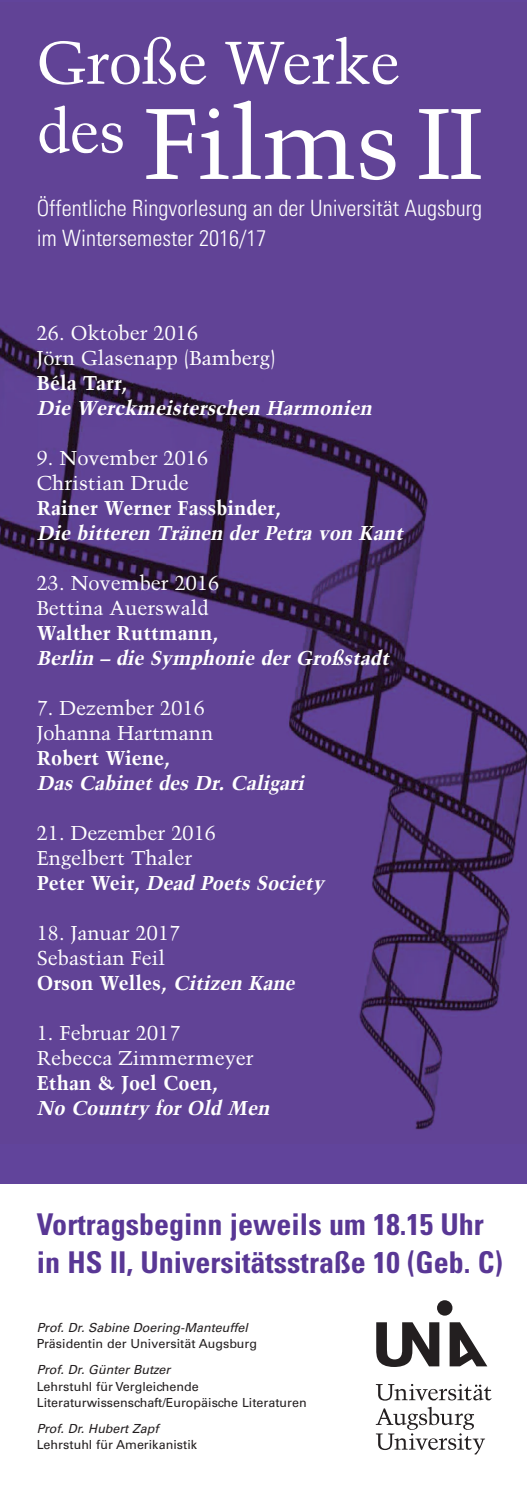
<style>
.page{position:relative;width:527px;height:1489px;background:#fff}
.page>*{position:absolute;margin:0;border:0;box-sizing:border-box;transform-origin:0 0}
.t1{font:100px "Trump Mediaeval LT Std";letter-spacing:-.01em;color:#fff}
.t2{font:60px/68.8px "Trump Mediaeval LT Std";letter-spacing:-.01em;color:#fff}
.t3{font:700 condensed 30px/37.5px "Univers LT Std";color:#593795}
.t4{font:300 condensed 22.5px/30px "Univers LT Std";color:#fff}
.t5{font:20px/25px "Trump Mediaeval LT Std";color:#fff}
.t6{font:italic 700 20px "Trump Mediaeval LT Std";color:#fff}
.t7{font:700 20px "Trump Mediaeval LT Std";color:#fff}
.t8{font:12.5px/16.2px "Univers LT Std";color:#231f20}
.t9{font:italic 12.5px "Univers LT Std";color:#231f20}
.s1{font-weight:700}
.s2{font-weight:700;font-style:italic}
</style>
<div class="page">
<div style="left:0;top:0;width:526px;height:1183px;background:#61449b"></div>
<img style="left:0;top:327px;width:526px;height:803px">
<svg style="left:376px;top:1300px;width:111px;height:66px"></svg>
<svg style="left:375px;top:1383px;width:116px;height:17px"></svg>
<svg style="left:375px;top:1406px;width:109px;height:48px"></svg>
<h2 class="t2" style="left:37px;top:29px;width:364px">Große Werke des</h2>
<h1 class="t1" style="left:143px;top:86px;width:341px">Films II</h1>
<p class="t4" style="left:37px;top:195px;width:446px">Öffentliche Ringvorlesung an der Universität Augsburg im Wintersemester 2016/17</p>
<p class="t5" style="left:37px;top:320px;width:240px">26. Oktober 2016<br>Jörn Glasenapp (Bamberg)</p>
<p class="t7" style="left:37px;top:371px;width:92px">Béla Tarr,</p>
<p class="t6" style="left:37px;top:396px;width:339px">Die Werckmeisterschen Harmonien</p>
<p class="t5" style="left:37px;top:445px;width:173px">9. November 2016<br>Christian Drude</p>
<p class="t7" style="left:37px;top:496px;width:245px">Rainer Werner Fassbinder,</p>
<p class="t6" style="left:37px;top:521px;width:370px">Die bitteren Tränen der Petra von Kant</p>
<p class="t5" style="left:37px;top:570px;width:184px">23. November 2016<br>Bettina Auerswald</p>
<p class="t7" style="left:37px;top:621px;width:182px">Walther Ruttmann,</p>
<p class="t6" style="left:37px;top:646px;width:356px">Berlin – die Symphonie der Großstadt</p>
<p class="t5" style="left:37px;top:695px;width:178px">7. Dezember 2016<br>Johanna Hartmann</p>
<p class="t7" style="left:37px;top:746px;width:134px">Robert Wiene,</p>
<p class="t6" style="left:37px;top:771px;width:271px">Das Cabinet des Dr. Caligari</p>
<p class="t5" style="left:37px;top:820px;width:288px">21. Dezember 2016<br>Engelbert Thaler<br><span class="s1">P e t e r We i r,</span> <span class="s2">Dead Poets Society</span></p>
<p class="t5" style="left:37px;top:920px;width:262px">18. Januar 2017<br>Sebastian Feil<br><span class="s1">Orson Welles,</span> <span class="s2">Citizen Kane</span></p>
<p class="t5" style="left:37px;top:1020px;width:218px">1. Februar 2017<br>Rebecca Zimmermeyer</p>
<p class="t7" style="left:37px;top:1071px;width:182px">Ethan &amp; Joel Coen,</p>
<p class="t6" style="left:37px;top:1096px;width:237px">No Country for Old Men</p>
<h3 class="t3" style="left:37px;top:1208px;width:467px">Vortragsbeginn jeweils um 18.15 Uhr in HS II, Universitätsstraße 10 (Geb. C)</h3>
<p class="t9" style="left:37px;top:1322px;width:212px">Prof. Dr. Sabine Doering-Manteuffel</p>
<p class="t8" style="left:37px;top:1336px;width:222px">Präsidentin der Universität Augsburg</p>
<p class="t9" style="left:37px;top:1365px;width:135px">Prof. Dr. Günter Butzer</p>
<p class="t8" style="left:37px;top:1378px;width:271px">Lehrstuhl für Vergleichende<br>Literaturwissenschaft/Europäische Literaturen</p>
<p class="t9" style="left:37px;top:1423px;width:123px">Prof. Dr. Hubert Zapf</p>
<p class="t8" style="left:37px;top:1437px;width:162px">Lehrstuhl für Amerikanistik</p>
</div>
